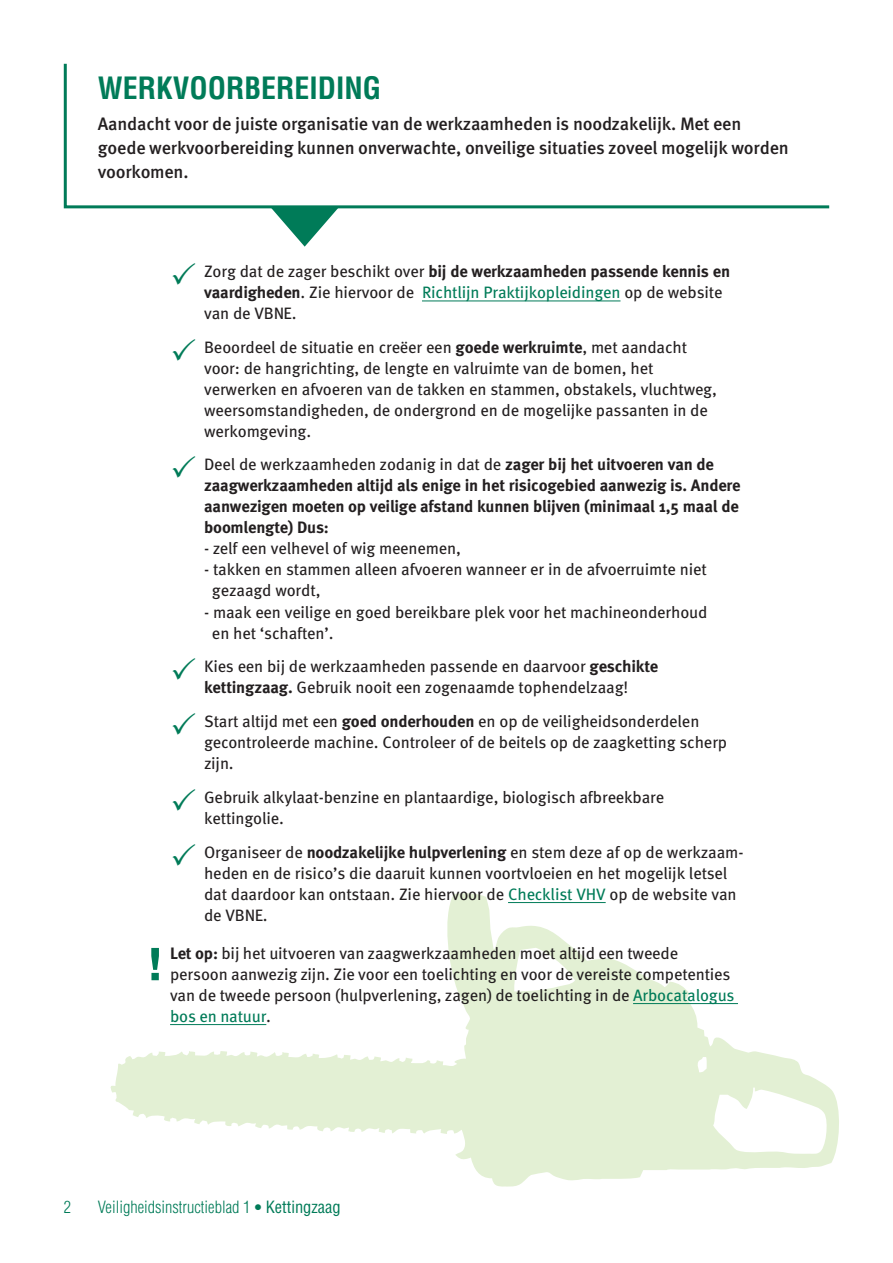
<style>
.page{position:relative;width:893px;height:1263px;background:#fff}
.page>*{position:absolute;margin:0;border:0;box-sizing:border-box;transform-origin:0 0}
.tussenkop{font:700 condensed 30px "Helvetica";color:#007b58}
.introstukjes{font:500 18px/24px "FF Meta Pro";letter-spacing:-.01em;color:#231f20}
.brood{font:16.5px/21px "FF Meta Pro";letter-spacing:-.01em;color:#231f20}
.t1{font:700 16.5px/21px "FF Meta Pro";letter-spacing:-.01em;color:#231f20}
.t2{font:300 condensed 16.5px "Helvetica";color:#007b58}
.s1{color:#007b58}
.s2{font-weight:700}
.s3{font-weight:400}
.s4{font-family:"FF Meta Pro";font-weight:700;font-stretch:normal}
</style>
<div class="page">
<svg style="left:63px;top:63px;width:767px;height:146px"></svg>
<svg style="left:111px;top:893px;width:728px;height:294px"></svg>
<hr style="left:422px;top:301px;width:198px;height:1px;background:#007b58">
<hr style="left:508px;top:902px;width:98px;height:1px;background:#007b58">
<hr style="left:633px;top:1003px;width:105px;height:1px;background:#007b58">
<hr style="left:170px;top:1024px;width:96px;height:1px;background:#007b58">
<svg style="left:151px;top:948px;width:8px;height:32px"></svg>
<svg style="left:271px;top:207px;width:68px;height:2px"></svg>
<p class="tussenkop" style="left:98px;top:69px;width:285px">WERKVOORBEREIDING</p>
<p class="introstukjes" style="left:98px;top:110px;width:693px">Aandacht voor de juiste organisatie van de werkzaamheden is noodzakelijk. Met een goede werkvoorbereiding kunnen onverwachte, onveilige situaties zoveel mogelijk worden voorkomen.</p>
<p class="brood" style="left:204px;top:260px;width:528px;text-indent:-34px"><span class="s1">✓</span> Zorg dat de zager beschikt over <span class="s2">bij de werkzaamheden passende kennis en vaardigheden</span>. Zie hiervoor de <span class="s1">Richtlijn Praktijkopleidingen</span> op de website van de VBNE.</p>
<p class="brood" style="left:204px;top:335px;width:514px;text-indent:-34px"><span class="s1">✓</span> Beoordeel de situatie en creëer een <span class="s2">goede werkruimte</span>, met aandacht voor: de hangrichting, de lengte en valruimte van de bomen, het verwerken en afvoeren van de takken en stammen, obstakels, vluchtweg, weersomstandigheden, de ondergrond en de mogelijke passanten in de werkomgeving.</p>
<p class="t1" style="left:204px;top:453px;width:538px;text-indent:-34px"><span class="s1">✓</span> <span class="s3">Deel de werkzaamheden zodanig in dat de</span> zager bij het uitvoeren van de zaagwerkzaamheden altijd als enige in het risicogebied aanwezig is. Andere aanwezigen moeten op veilige afstand kunnen blijven (minimaal 1,5 maal de boomlengte) Dus:</p>
<p class="brood" style="left:204px;top:537px;width:258px">- zelf een velhevel of wig meenemen,</p>
<p class="brood" style="left:212px;top:558px;width:496px;text-indent:-8px">- takken en stammen alleen afvoeren wanneer er in de afvoerruimte niet gezaagd wordt,</p>
<p class="brood" style="left:212px;top:600px;width:497px;text-indent:-8px">- maak een veilige en goed bereikbare plek voor het machineonderhoud en het ‘schaften’.</p>
<p class="brood" style="left:170px;top:655px;width:490px;text-align:center"><span class="s1">✓</span> Kies een bij de werkzaamheden passende en daarvoor <span class="s2">geschikte kettingzaag.</span> Gebruik nooit een zogenaamde tophendelzaag!</p>
<p class="brood" style="left:204px;top:710px;width:525px;text-indent:-34px"><span class="s1">✓</span> Start altijd met een <span class="s2">goed onderhouden</span> en op de veiligheidsonderdelen gecontroleerde machine. Controleer of de beitels op de zaagketting scherp zijn.</p>
<p class="brood" style="left:204px;top:785px;width:462px;text-indent:-34px"><span class="s1">✓</span> Gebruik alkylaat-benzine en plantaardige, biologisch afbreekbare kettingolie.</p>
<p class="brood" style="left:204px;top:840px;width:541px;text-indent:-34px"><span class="s1">✓</span> Organiseer de <span class="s2">noodzakelijke hulpverlening</span> en stem deze af op de werkzaam&shy;heden en de risico’s die daaruit kunnen voortvloeien en het mogelijk letsel dat daardoor kan ontstaan. Zie hiervoor de <span class="s1">Checklist VHV</span> op de website van de VBNE.</p>
<p class="brood" style="left:170px;top:941px;width:566px"><span class="s2">Let op:</span> bij het uitvoeren van zaagwerkzaamheden moet altijd een tweede persoon aanwezig zijn. Zie voor een toelichting en voor de vereiste competenties van de tweede persoon (hulpverlening, zagen) de toelichting in de <span class="s1">Arbocatalogus bos en natuur</span>.</p>
<p class="t2" style="left:64px;top:1197px;width:9px">2</p>
<p class="t2" style="left:98px;top:1197px;width:245px">Veiligheidsinstructieblad 1 <span class="s4">•</span> <span class="s3">Kettingzaag</span></p>
</div>
